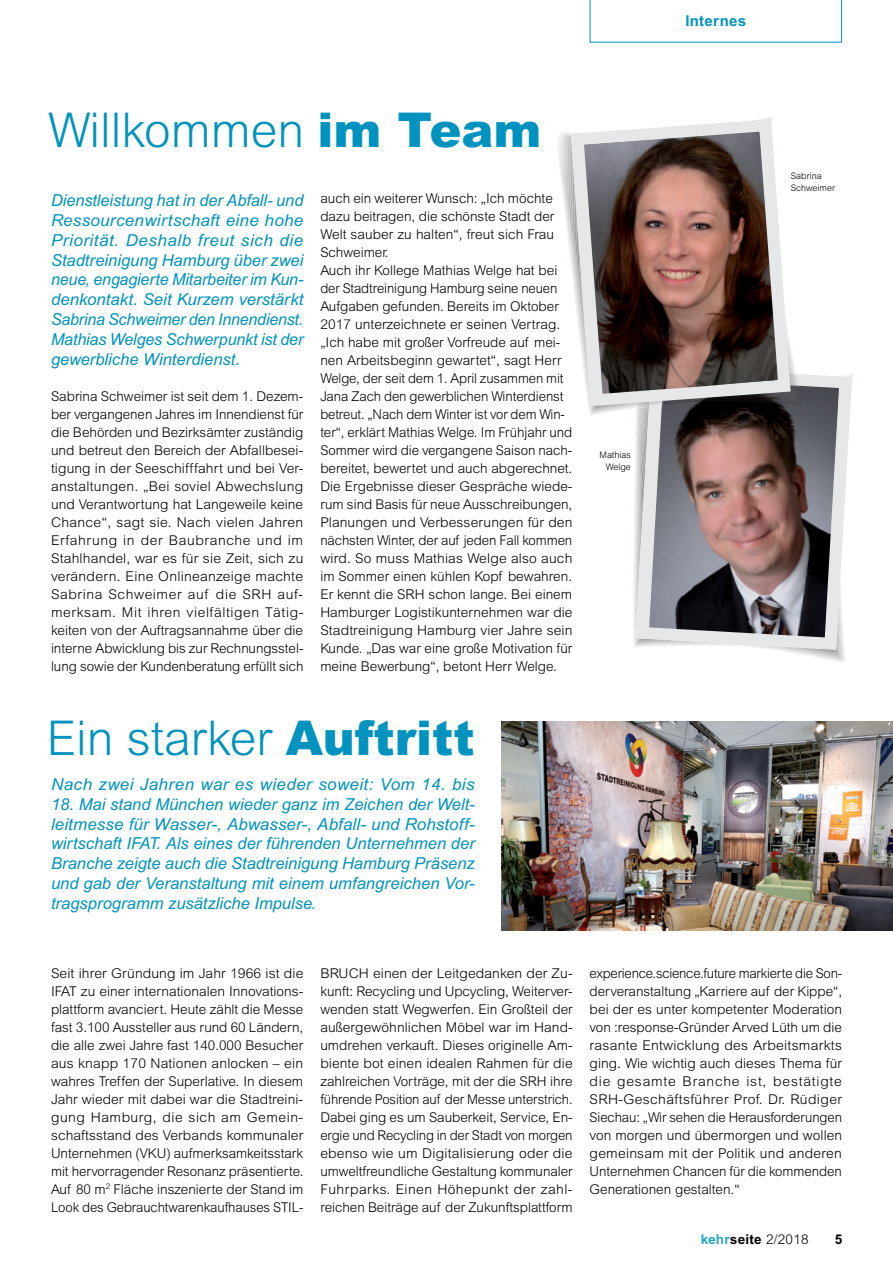
<style>
.page{position:relative;width:893px;height:1263px;background:#fff}
.page>*{position:absolute;margin:0;border:0;box-sizing:border-box;transform-origin:0 0}
.t1{font:300 48px "Arial";color:#0093bf}
.t2{font:italic 16.5px/19.8px "Arial";color:#0093bf;text-align:justify}
.t3{font:italic 16.5px "Arial";letter-spacing:.025em;color:#0093bf}
.t4{font:700 15px "Arial";letter-spacing:.02em;color:#0093bf}
.t5{font:300 13.5px/18px "Arial";color:#000;text-align:justify}
.t6{font:700 13.5px "Arial";color:#000}
.t7{font:300 9px/12px "Arial";color:#000}
.s1{font-weight:900}
.s2{font-weight:700;color:#24a3ca}
.s3{font-weight:700}
</style>
<div class="page">
<svg style="left:835px;top:374px;width:17px;height:276px"></svg>
<img style="left:835px;top:386px;width:4px;height:251px">
<img style="left:502px;top:722px;width:391px;height:209px">
<svg style="left:635px;top:366px;width:200px;height:287px"></svg>
<svg style="left:571px;top:119px;width:220px;height:287px"></svg>
<img style="left:584px;top:132px;width:194px;height:262px">
<svg style="left:590px;top:0;width:252px;height:43px"></svg>
<p class="t4" style="left:685px;top:11px;width:62px">Internes</p>
<h1 class="t1" style="left:48px;top:103px;width:495px">Willkommen <span class="s1">im Team</span></h1>
<p class="t2" style="left:51px;top:190px;width:254px">Dienstleistung hat in der Abfall- und Ressourcenwirtschaft eine hohe Priorität. Deshalb freut sich die Stadtreinigung Hamburg über zwei neue, engagierte Mitarbeiter im Kun&shy;denkontakt. Seit Kurzem verstärkt Sabrina Schweimer den Innendienst.<br>Mathias Welges Schwerpunkt ist der gewerbliche Winterdienst.</p>
<p class="t5" style="left:51px;top:388px;width:254px">Sabrina Schweimer ist seit dem 1. Dezem&shy;ber vergangenen Jahres im Innendienst für die Behörden und Bezirksämter zuständig und betreut den Bereich der Abfallbesei&shy;tigung in der Seeschifffahrt und bei Ver&shy;anstaltungen. „Bei soviel Abwechslung und Verantwortung hat Langeweile keine Chance“, sagt sie. Nach vielen Jahren Erfahrung in der Baubranche und im Stahlhandel, war es für sie Zeit, sich zu verändern. Eine Onlineanzeige machte Sabrina Schweimer auf die SRH auf&shy;merksam. Mit ihren vielfältigen Tätig&shy;keiten von der Auftragsannahme über die interne Abwicklung bis zur Rechnungsstel&shy;lung sowie der Kundenberatung erfüllt sich</p>
<p class="t5" style="left:320px;top:190px;width:254px;text-align:left">auch ein weiterer Wunsch: „Ich möchte dazu beitragen, die schönste Stadt der Welt sauber zu halten“, freut sich Frau Schweimer.<br>Auch ihr Kollege Mathias Welge hat bei der Stadtreinigung Hamburg seine neuen Aufgaben gefunden. Bereits im Oktober 2017 unterzeichnete er seinen Vertrag. „Ich habe mit großer Vorfreude auf mei&shy;nen Arbeitsbeginn gewartet“, sagt Herr Welge, der seit dem 1. April zusammen mit Jana Zach den gewerblichen Winterdienst betreut. „Nach dem Winter ist vor dem Win&shy;ter“, erklärt Mathias Welge. Im Frühjahr und Sommer wird die vergangene Saison nach&shy;bereitet, bewertet und auch abgerechnet.<br>Die Ergebnisse dieser Gespräche wiede&shy;rum sind Basis für neue Ausschreibungen, Planungen und Verbesserungen für den nächsten Winter, der auf jeden Fall kommen wird. So muss Mathias Welge also auch im Sommer einen kühlen Kopf bewahren.<br>Er kennt die SRH schon lange. Bei einem Hamburger Logistikunternehmen war die Stadtreinigung Hamburg vier Jahre sein Kunde. „Das war eine große Motivation für meine Bewerbung“, betont Herr Welge.</p>
<h1 class="t1" style="left:47px;top:711px;width:429px">Ein starker <span class="s1">Auftritt</span></h1>
<p class="t3" style="left:51px;top:774px;width:425px">Nach zwei Jahren war es wieder soweit: Vom 14. bis</p>
<p class="t2" style="left:51px;top:794px;width:425px">18. Mai stand München wieder ganz im Zeichen der Welt&shy;leitmesse für Wasser-, Abwasser-, Abfall- und Rohstoff&shy;wirtschaft IFAT. Als eines der führenden Unternehmen der Branche zeigte auch die Stadtreinigung Hamburg Präsenz und gab der Veranstaltung mit einem umfangreichen Vor&shy;tragsprogramm zusätzliche Impulse.</p>
<p class="t7" style="left:599px;top:449px;width:33px;text-align:right">Mathias<br>Welge</p>
<p class="t7" style="left:791px;top:170px;width:46px">Sabrina<br>Schweimer</p>
<p class="t5" style="left:51px;top:964px;width:254px">Seit ihrer Gründung im Jahr 1966 ist die IFAT zu einer internationalen Innovations&shy;plattform avanciert. Heute zählt die Messe fast 3.100 Aussteller aus rund 60 Ländern, die alle zwei Jahre fast 140.000 Besucher aus knapp 170 Nationen anlocken – ein wahres Treffen der Superlative. In diesem Jahr wieder mit dabei war die Stadtreini&shy;gung Hamburg, die sich am Gemein&shy;schaftsstand des Verbands kommunaler Unternehmen (VKU) aufmerksamkeitsstark mit hervorragender Resonanz präsentierte.<br>Auf 80 m<sup>2</sup> Fläche inszenierte der Stand im Look des Gebrauchtwarenkaufhauses STIL-</p>
<p class="t5" style="left:320px;top:964px;width:254px">BRUCH einen der Leitgedanken der Zu&shy;kunft: Recycling und Upcycling, Weiterver&shy;wenden statt Wegwerfen. Ein Großteil der außergewöhnlichen Möbel war im Hand&shy;umdrehen verkauft. Dieses originelle Am&shy;biente bot einen idealen Rahmen für die zahlreichen Vorträge, mit der die SRH ihre führende Position auf der Messe unterstrich.<br>Dabei ging es um Sauberkeit, Service, En&shy;ergie und Recycling in der Stadt von morgen ebenso wie um Digitalisierung oder die umweltfreundliche Gestaltung kommunaler Fuhrparks. Einen Höhepunkt der zahl&shy;reichen Beiträge auf der Zukunftsplattform</p>
<p class="t5" style="left:590px;top:964px;width:254px">experience.science.future markierte die Son&shy;derveranstaltung „Karriere auf der Kippe“, bei der es unter kompetenter Moderation von :response-Gründer Arved Lüth um die rasante Entwicklung des Arbeitsmarkts ging. Wie wichtig auch dieses Thema für die gesamte Branche ist, bestätigte SRH-Geschäftsführer Prof. Dr. Rüdiger Siechau: „Wir sehen die Herausforderungen von morgen und übermorgen und wollen gemeinsam mit der Politik und anderen Unternehmen Chancen für die kommenden Generationen gestalten.“</p>
<p class="t5" style="left:701px;top:1230px;width:109px"><span class="s2">kehr</span><span class="s3">seite</span> 2/2018</p>
<p class="t6" style="left:835px;top:1231px;width:9px">5</p>
</div>
